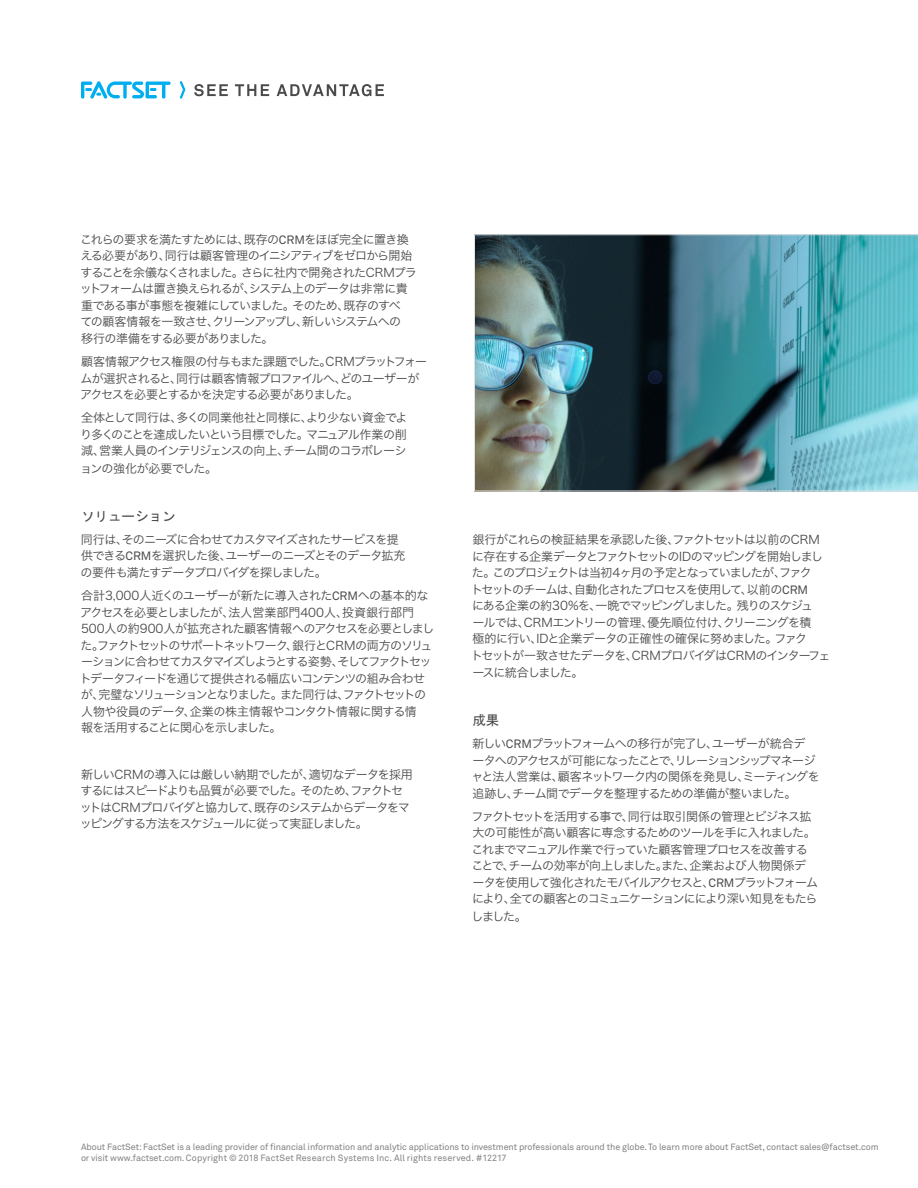
<style>
.page{position:relative;width:918px;height:1188px;background:#fff}
.page>*{position:absolute;margin:0;border:0;box-sizing:border-box;transform-origin:0 0}
.Body_Copy{font:13.5px "MS Gothic";color:#4a4a4b}
.Body_Copy-2{font:12px/16.5px "Hira Kaku Pro W3";letter-spacing:-.07em;color:#4a4a4b}
.t1{font:9px/11.2px "Akkurat Pro";letter-spacing:-.01em;color:#837f7f}
.s1{font-family:"Akkurat Pro"}
</style>
<div class="page">
<img style="left:474px;top:234px;width:444px;height:257px">
<svg style="left:194px;top:84px;width:34px;height:12px"></svg>
<svg style="left:235px;top:84px;width:34px;height:12px"></svg>
<svg style="left:277px;top:84px;width:107px;height:12px"></svg>
<svg style="left:81px;top:81px;width:90px;height:18px"></svg>
<svg style="left:180px;top:81px;width:5px;height:18px"></svg>
<p class="Body_Copy-2" style="left:80px;top:230px;width:339px">これらの要求を満たすためには、既存の<span class="s1">CRM</span>をほぼ完全に置き換える必要があり、同行は顧客管理のイニシアティブをゼロから開始することを余儀なくされました。さらに社内で開発されたCRMプラットフォームは置き換えられるが、システム上のデータは非常に貴重である事が事態を複雑にしていました。そのため、既存のすべ<br>ての顧客情報を一致させ、クリーンアップし、新しいシステムへの<br>移行の準備をする必要がありました。</p>
<p class="Body_Copy-2" style="left:80px;top:352px;width:348px">顧客情報アクセス権限の付与もまた課題でした。CRMプラットフォームが選択されると、同行は顧客情報プロファイルへ、どのユーザーがアクセスを必要とするかを決定する必要がありました。</p>
<p class="Body_Copy-2" style="left:80px;top:408px;width:329px;text-align:justify">全体として同行は、多くの同業他社と同様に、より少ない資金でより多くのことを達成したいという目標でした。マニュアル作業の削減、営業人員のインテリジェンスの向上、チーム間のコラボレーションの強化が必要でした。</p>
<p class="Body_Copy" style="left:81px;top:509px;width:96px">ソリューション</p>
<p class="Body_Copy-2" style="left:81px;top:530px;width:326px">同行は、そのニーズに合わせてカスタマイズされたサービスを提供できる<span class="s1">CRM</span>を選択した後、ユーザーのニーズとそのデータ拡充の要件も満たすデータプロバイダを探しました。</p>
<p class="Body_Copy-2" style="left:80px;top:586px;width:356px">合計3,000人近くのユーザーが新たに導入された<span class="s1">CRM</span>への基本的なアクセスを必要としましたが、法人営業部門400人、投資銀行部門500人の約900人が拡充された顧客情報へのアクセスを必要としました。ファクトセットのサポートネットワーク、銀行とCRMの両方のソリューションに合わせてカスタマイズしようとする姿勢、そしてファクトセットデータフィードを通じて提供される幅広いコンテンツの組み合わせが、完璧なソリューションとなりました。また同行は、ファクトセットの人物や役員のデータ、企業の株主情報やコンタクト情報に関する情<br>報を活用することに関心を示しました。</p>
<p class="Body_Copy-2" style="left:80px;top:765px;width:334px">新しいCRMの導入には厳しい納期でしたが、適切なデータを採用するにはスピードよりも品質が必要でした。そのため、ファクトセットはCRMプロバイダと協力して、既存のシステムからデータをマッピングする方法をスケジュールに従って実証しました。</p>
<p class="Body_Copy-2" style="left:471px;top:530px;width:361px">銀行がこれらの検証結果を承認した後、ファクトセットは以前のCRMに存在する企業データとファクトセットのIDのマッピングを開始しました。このプロジェクトは当初4ヶ月の予定となっていましたが、ファク<br>トセットのチームは、自動化されたプロセスを使用して、以前の<span class="s1">CRM<br></span>にある企業の約30%を、一晩でマッピングしました。残りのスケジュ<br>ールでは、CRMエントリーの管理、優先順位付け、クリーニングを積<br>極的に行い、IDと企業データの正確性の確保に努めました。ファク<br>トセットが一致させたデータを、CRMプロバイダはCRMのインターフェースに統合しました。</p>
<p class="Body_Copy" style="left:472px;top:713px;width:28px">成果</p>
<p class="Body_Copy-2" style="left:472px;top:734px;width:350px">新しい<span class="s1">CRM</span>プラットフォームへの移行が完了し、ユーザーが統合デ<br>ータへのアクセスが可能になったことで、リレーションシップマネージャと法人営業は、顧客ネットワーク内の関係を発見し、ミーティングを追跡し、チーム間でデータを整理するための準備が整いました。</p>
<p class="Body_Copy-2" style="left:471px;top:807px;width:348px">ファクトセットを活用する事で、同行は取引関係の管理とビジネス拡大の可能性が高い顧客に専念するためのツールを手に入れました。これまでマニュアル作業で行っていた顧客管理プロセスを改善することで、チームの効率が向上しました。また、企業および人物関係データを使用して強化されたモバイルアクセスと、<span class="s1">CRM</span>プラットフォームにより、全ての顧客とのコミュニケーションににより深い知見をもたらしました。</p>
<p class="t1" style="left:81px;top:1142px;width:799px">About FactSet: FactSet is a leading provider of financial information and analytic applications to investment professionals around the globe. To learn more about FactSet, contact sales@factset.com or visit www.factset.com. Copyright © 2018 FactSet Research Systems Inc. All rights reserved. #12217</p>
</div>
